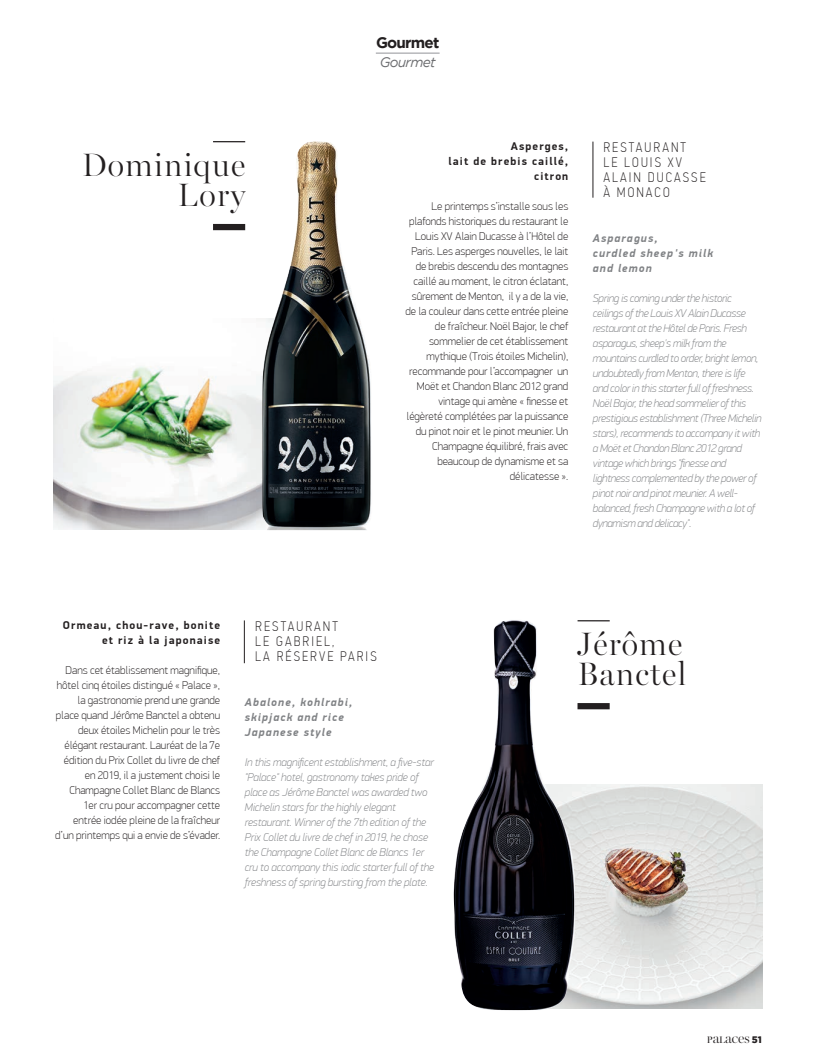
<style>
.page{position:relative;width:815px;height:1063px;background:#fff}
.page>*{position:absolute;margin:0;border:0;box-sizing:border-box;transform-origin:0 0}
.t1{font:300 32.5px/29.9px "Miller Banner";letter-spacing:.035em;color:#231f20;text-align:right}
.t2{font:700 15.25px "Gotham";letter-spacing:-.05em;color:#231f20}
.t3{font:100 13.75px/15px "PF Din Text Cond Pro";letter-spacing:.15em;color:#231f20}
.t4{font:italic 13.75px "Gotham";letter-spacing:-.05em;color:#6c6d70}
.t5{font:100 11.25px/15px "PF Din Display Pro";color:#231f20;text-align:right}
.t6{font:italic 100 11.25px/15px "PF Din Display Pro";letter-spacing:-.025em;color:#808285}
.t7{font:italic 100 11.25px/15px "PF Din Display Pro";letter-spacing:-.005em;color:#808285}
.t8{font:italic 700 11.25px/15px "PF Din Display Pro";letter-spacing:.1em;color:#808285}
.t9{font:700 11.25px/15px "PF Din Display Pro";letter-spacing:.1em;color:#231f20;text-align:right}
.t10{font:9.5px "Miller Banner";color:#231f20}
.s1{font-weight:300;font-size:14.38px}
.s2{font-family:"Gotham";font-weight:900}
</style>
<div class="page">
<hr style="left:376px;top:53px;width:64px;height:1px;background:#a8a9ad">
<hr style="left:213px;top:141px;width:32px;height:1px;background:#231f20">
<img style="left:54px;top:366px;width:208px;height:164px">
<img style="left:262px;top:141px;width:109px;height:389px">
<div style="left:213px;top:224px;width:32px;height:6px;background:#231f20"></div>
<hr style="left:578px;top:620px;width:32px;height:1px;background:#231f20">
<img style="left:575px;top:784px;width:187px;height:225px">
<img style="left:453px;top:620px;width:122px;height:390px">
<div style="left:577px;top:703px;width:33px;height:6px;background:#231f20"></div>
<hr style="left:244px;top:620px;width:1px;height:43px;background:#231f20">
<hr style="left:593px;top:142px;width:1px;height:56px;background:#231f20">
<h2 class="t2" style="left:376px;top:36px;width:65px">Gourmet</h2>
<p class="t4" style="left:380px;top:56px;width:58px">Gourmet</p>
<p class="t9" style="left:449px;top:139px;width:121px">Asperges,<br>lait de brebis caillé, citron</p>
<p class="t5" style="left:405px;top:199px;width:164px">Le printemps s’installe sous les plafonds historiques du restaurant le Louis XV Alain Ducasse à l’Hôtel de Paris. Les asperges nouvelles, le lait de brebis descendu des montagnes caillé au moment, le citron éclatant, sûrement de Menton, il y a de la vie, de la couleur dans cette entrée pleine de fraîcheur. Noël Bajor, le chef sommelier de cet établissement mythique (Trois étoiles Michelin), recommande pour l’accompagner un Moët et Chandon Blanc 2012 grand vintage qui amène « finesse et légèreté complétées par la puissance du pinot noir et le pinot meunier. Un Champagne équilibré, frais avec beaucoup de dynamisme et sa délicatesse ».</p>
<h1 class="t1" style="left:82px;top:150px;width:165px">Dominique<br>Lory</h1>
<p class="t3" style="left:603px;top:141px;width:104px">RESTAURANT<br>LE LOUIS XV<br>ALAIN DUCASSE<br>À MONACO</p>
<p class="t8" style="left:593px;top:232px;width:122px">Asparagus,<br>curdled sheep's milk and lemon</p>
<p class="t6" style="left:593px;top:292px;width:170px">Spring is coming under the historic ceilings of the Louis XV Alain Ducasse restaurant at the Hôtel de Paris. Fresh asparagus, sheep's milk from the mountains curdled to order, bright lemon, undoubtedly from Menton, there is life and color in this starter full of freshness.<br>Noël Bajor, the head sommelier of this prestigious establishment (Three Michelin stars), recommends to accompany it with a Moët et Chandon Blanc 2012 grand vintage which brings "finesse and lightness complemented by the power of pinot noir and pinot meunier. A well&shy;balanced, fresh Champagne with a lot of dynamism and delicacy".</p>
<p class="t9" style="left:63px;top:619px;width:159px">Ormeau, chou-rave, bonite et riz à la japonaise</p>
<p class="t5" style="left:55px;top:664px;width:166px">Dans cet établissement magnifique, hôtel cinq étoiles distingué « Palace », la gastronomie prend une grande place quand Jérôme Banctel a obtenu deux étoiles Michelin pour le très élégant restaurant. Lauréat de la 7e édition du Prix Collet du livre de chef en 2019, il a justement choisi le Champagne Collet Blanc de Blancs 1er cru pour accompagner cette entrée iodée pleine de la fraîcheur d’un printemps qui a envie de s’évader.</p>
<p class="t3" style="left:255px;top:620px;width:123px">RESTAURANT<br>LE GABRIEL,<br>LA RÉSERVE PARIS</p>
<p class="t8" style="left:245px;top:696px;width:109px">Abalone, kohlrabi, skipjack and rice<br>Japanese style</p>
<p class="t7" style="left:245px;top:756px;width:191px">In this magnificent establishment, a five-star "Palace" hotel, gastronomy takes pride of place as Jérôme Banctel was awarded two Michelin stars for the highly elegant restaurant. Winner of the 7th edition of the Prix Collet du livre de chef in 2019, he chose the Champagne Collet Blanc de Blancs 1er cru to accompany this iodic starter full of the freshness of spring bursting from the plate.</p>
<h1 class="t1" style="left:577px;top:629px;width:110px;text-align:left">Jérôme<br>Banctel</h1>
<p class="t10" style="left:707px;top:1034px;width:56px">P<span class="s1">a</span>L<span class="s1">a</span>C<span class="s1">e</span>S <span class="s2">51</span></p>
</div>
